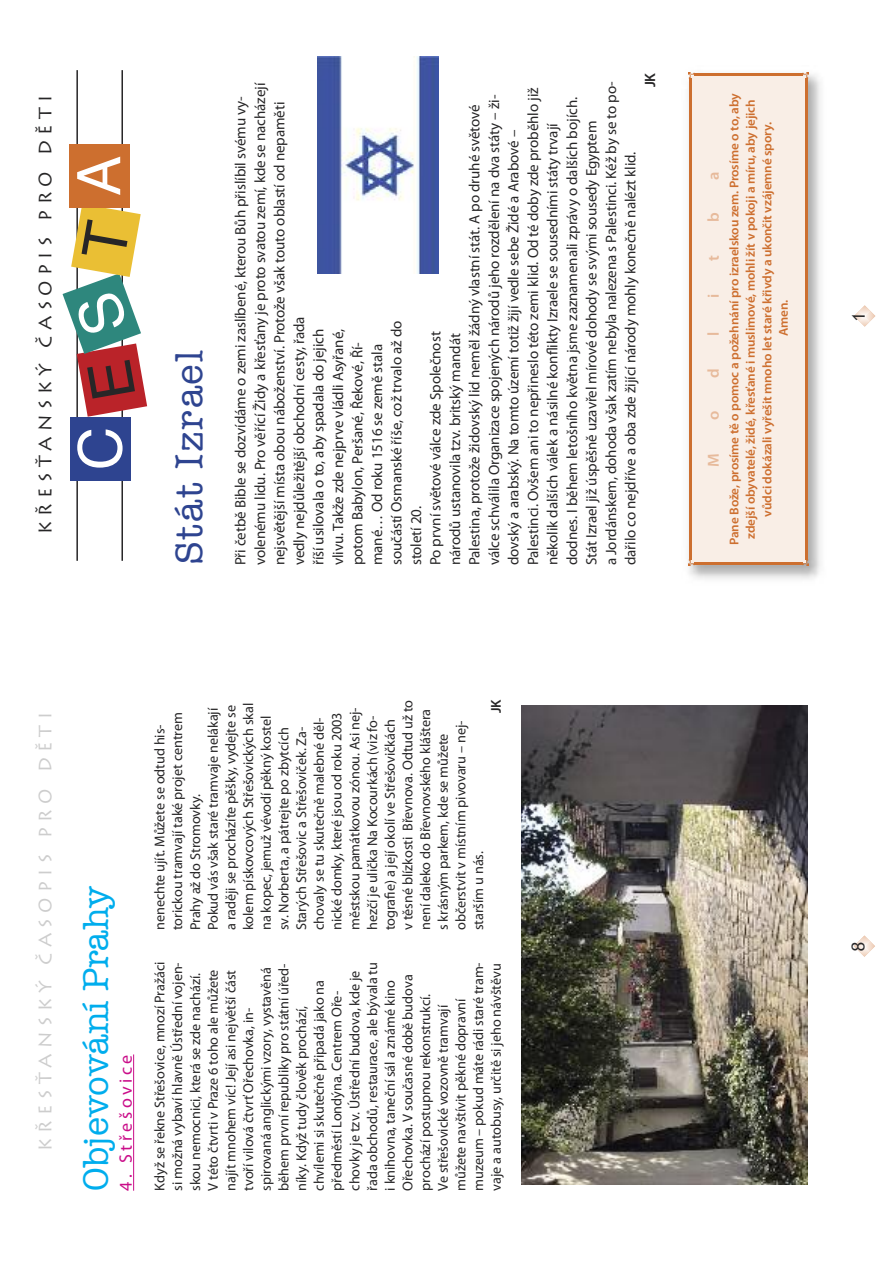
<style>
.page{position:relative;width:893px;height:1263px;background:#fff}
.page>*{position:absolute;margin:0;border:0;box-sizing:border-box;transform-origin:0 0}
.t1{font:60px "Helvetica";color:#fff}
.t2{font:39px "American Typewriter";letter-spacing:.05em;color:#2e4490}
.t3{font:36px "American Typewriter";color:#00aded}
.t4{font:18px "Lithos Pro";letter-spacing:.3em;color:#272627}
.t5{font:18px "Lithos Pro";letter-spacing:.3em;color:#cdcdcd}
.t6{font:18px "Myriad Pro";letter-spacing:.2em;color:#ca0d89}
.t7{font:600 16.05px "Myriad Pro";color:#e7ba9b}
.t8{font:15px/19.5px "Myriad Pro";letter-spacing:-.005em;color:#272627}
.t9{font:600 15px "Myriad Pro";color:#272627}
.t10{font:14.25px/17.7px "Myriad Pro";letter-spacing:-.005em;color:#272627}
.t11{font:600 14.25px "Myriad Pro";color:#272627}
.t12{font:600 12.75px/16.5px "Myriad Pro";letter-spacing:-.01em;color:#cd6f2f;text-align:center}
</style>
<div class="page">
<hr style="left:76px;top:70px;width:2px;height:491px;background:#272627">
<hr style="left:121px;top:70px;width:2px;height:491px;background:#272627">
<div style="left:70px;top:417px;width:61px;height:63px;background:#2e4490"></div>
<div style="left:69px;top:144px;width:61px;height:64px;background:#cd6f2f"></div>
<svg style="left:854px;top:935px;width:21px;height:22px"></svg>
<svg style="left:854px;top:305px;width:21px;height:22px"></svg>
<hr style="left:133px;top:1054px;width:1px;height:137px;background:#ca0d89">
<img style="left:521px;top:706px;width:286px;height:479px">
<img style="left:688px;top:72px;width:133px;height:508px">
<svg style="left:688px;top:73px;width:121px;height:492px;background:#f5e5da"></svg>
<img style="left:317px;top:57px;width:122px;height:216px">
<svg style="left:63px;top:208px;width:84px;height:209px"></svg>
<p class="t4" style="left:35px;top:534px;width:440px;rotate:-90deg">KŘESŤANSKÝ ČASOPIS PRO DĚTI</p>
<h1 class="t1" style="left:74px;top:196px;width:42px;rotate:-90deg">A</h1>
<h1 class="t1" style="left:75px;top:470px;width:45px;rotate:-90deg">C</h1>
<h2 class="t2" style="left:167px;top:565px;width:217px;rotate:-90deg">Stát Izrael</h2>
<p class="t9" style="left:644px;top:87px;width:16px;rotate:-90deg">JK</p>
<p class="t8" style="left:232px;top:565px;width:486px;rotate:-90deg">Při četbě Bible se dozvídáme o zemi zaslíbené, kterou Bůh přislíbil svému vy&shy;volenému lidu. Pro věřící Židy a křesťany je proto svatou zemí, kde se nacházejí nejsvětější místa obou náboženství. Protože však touto oblastí od nepaměti vedly nejdůležitější obchodní cesty, řada<br>říší usilovala o to, aby spadala do jejich<br>vlivu. Takže zde nejprve vládli Asyřané,<br>potom Babylon, Peršané, Řekové, Ří-<br>mané… Od roku 1516 se země stala<br>součástí Osmanské říše, což trvalo až do<br>století 20.<br>Po první světové válce zde Společnost<br>národů ustanovila tzv. britský mandát<br>Palestina, protože židovský lid neměl žádný vlastní stát. A po druhé světové válce schválila Organizace spojených národů jeho rozdělení na dva státy – ži&shy;dovský a arabský. Na tomto území totiž žijí vedle sebe Židé a Arabové – Palestinci. Ovšem ani to nepřineslo této zemi klid. Od té doby zde proběhlo již několik dalších válek a násilné konflikty Izraele se sousedními státy trvají dodnes. I během letošního května jsme zaznamenali zprávy o dalších bojích.<br>Stát Izrael již úspěšně uzavřel mírové dohody se svými sousedy Egyptem<br>a Jordánskem, dohoda však zatím nebyla nalezena s Palestinci. Kéž by se to po&shy;dařilo co nejdříve a oba zde žijící národy mohly konečně nalézt klid.</p>
<p class="t7" style="left:707px;top:180px;width:10px;rotate:-90deg">a</p>
<p class="t7" style="left:707px;top:222px;width:11px;rotate:-90deg">b</p>
<p class="t7" style="left:707px;top:261px;width:7px;rotate:-90deg">t</p>
<p class="t7" style="left:707px;top:298px;width:6px;rotate:-90deg">i</p>
<p class="t7" style="left:707px;top:335px;width:6px;rotate:-90deg">l</p>
<p class="t7" style="left:707px;top:378px;width:11px;rotate:-90deg">d</p>
<p class="t7" style="left:707px;top:420px;width:11px;rotate:-90deg">o</p>
<p class="t7" style="left:707px;top:467px;width:15px;rotate:-90deg">M</p>
<p class="t12" style="left:727px;top:545px;width:453px;rotate:-90deg">Pane Bože, prosíme tě o pomoc a požehnání pro izraelskou zem. Prosíme o to, aby zdejší obyvatelé, židé, křesťané i muslimové, mohli žít v pokoji a míru, aby jejich vůdci dokázali vyřešit mnoho let staré křivdy a ukončit vzájemné spory.<br>Amen.</p>
<p class="t5" style="left:35px;top:1151px;width:440px;rotate:-90deg">KŘESŤANSKÝ ČASOPIS PRO DĚTI</p>
<h3 class="t3" style="left:75px;top:1191px;width:306px;rotate:-90deg">Objevování Prahy</h3>
<p class="t6" style="left:119px;top:1191px;width:138px;rotate:-90deg">4. Střešovice</p>
<p class="t10" style="left:152px;top:930px;width:232px;rotate:-90deg">nenechte ujít. Můžete se odtud his&shy;torickou tramvají také projet centrem Prahy až do Stromovky.<br>Pokud vás však staré tramvaje nelákají a raději se procházíte pěšky, vydejte se kolem pískovcových Střešovických skal na kopec, jemuž vévodí pěkný kostel sv. Norberta, a pátrejte po zbytcích Starých Střešovic a Střešoviček. Za&shy;chovaly se tu skutečně malebné děl&shy;nické domky, které jsou od roku 2003 městskou památkovou zónou. Asi nej&shy;hezčí je ulička Na Kocourkách (viz fo&shy;tografie) a její okolí ve Střešovičkách<br>v těsné blízkosti Břevnova. Odtud už to není daleko do Břevnovského kláštera s krásným parkem, kde se můžete občerstvit v místním pivovaru – nej&shy;starším u nás.</p>
<p class="t11" style="left:491px;top:713px;width:15px;rotate:-90deg">JK</p>
<p class="t10" style="left:152px;top:1191px;width:230px;rotate:-90deg">Když se řekne Střešovice, mnozí Pražáci si možná vybaví hlavně Ústřední vojen&shy;skou nemocnici, která se zde nachází.<br>V této čtvrti v Praze 6 toho ale můžete najít mnohem víc! Její asi největší část tvoří vilová čtvrť Ořechovka, in&shy;spirovaná anglickými vzory, vystavěná během první republiky pro státní úřed&shy;níky. Když tudy člověk prochází, chvílemi si skutečně připadá jako na předměstí Londýna. Centrem Oře&shy;chovky je tzv. Ústřední budova, kde je řada obchodů, restaurace, ale bývala tu i knihovna, taneční sál a známé kino Ořechovka. V současné době budova prochází postupnou rekonstrukcí.<br>Ve střešovické vozovně tramvají můžete navštívit pěkné dopravní muzeum – pokud máte rádi staré tram&shy;vaje a autobusy, určitě si jeho návštěvu</p>
<p class="t4" style="left:848px;top:322px;width:14px;rotate:-90deg">1</p>
<p class="t4" style="left:848px;top:953px;width:14px;rotate:-90deg">8</p>
</div>
